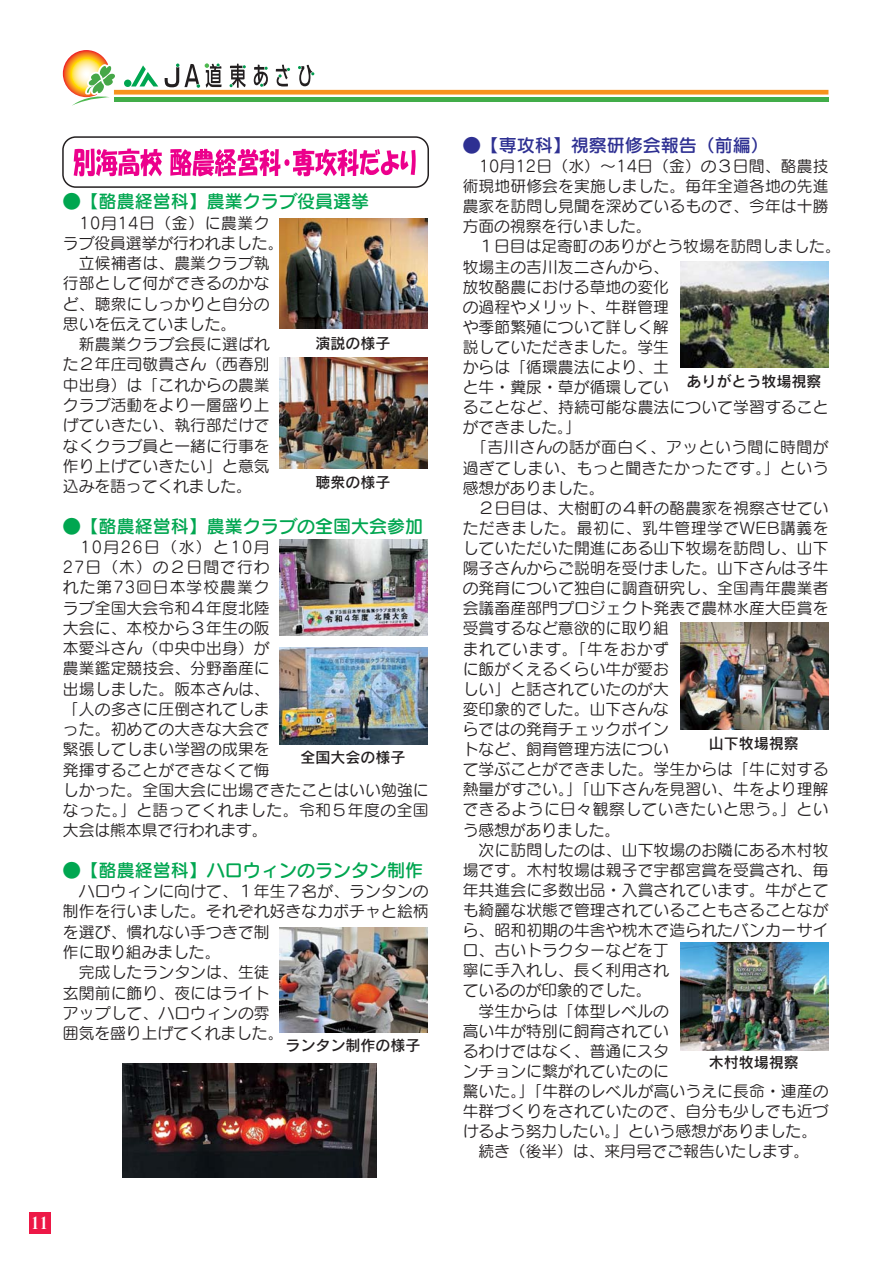
<style>
.page{position:relative;width:891px;height:1263px;background:#fff}
.page>*{position:absolute;margin:0;border:0;box-sizing:border-box;transform-origin:0 0}
.t1{font:18px "Seurat Pro DB 90 pv RKSJ H";color:#00a650}
.t2{font:18px "Seurat Pro DB 90 pv RKSJ H";color:#2e3092}
.t3{font:16.5px "Matisse Pro EB 90 pv RKSJ H";color:#fff;scale:.8 1}
.t4{font:15.75px/20.2px "Seurat Pro M 90 pv RKSJ H";letter-spacing:.01em;color:#231f20}
.t5{font:15.75px "Seurat Pro M 90 pv RKSJ H";letter-spacing:.035em;color:#231f20}
.t6{font:15.75px "Seurat Pro M 90 pv RKSJ H";letter-spacing:.05em;color:#231f20}
.t7{font:15px "Rodin Pro DB 90 pv RKSJ H";color:#231f20}
.s1{font-family:"Seurat Pro B 90 pv RKSJ H"}
</style>
<div class="page">
<div style="left:29px;top:1212px;width:21px;height:21px;background:#ed1846"></div>
<svg style="left:63px;top:50px;width:52px;height:56px"></svg>
<div style="left:114px;top:97px;width:714px;height:5px;background:#41ad49"></div>
<div style="left:114px;top:90px;width:714px;height:5px;background:#f7931d"></div>
<svg style="left:131px;top:65px;width:27px;height:21px"></svg>
<div style="left:124px;top:80px;width:7px;height:7px;background:#00a650;border-radius:50%"></div>
<svg style="left:165px;top:63px;width:57px;height:25px"></svg>
<svg style="left:229px;top:64px;width:17px;height:24px"></svg>
<svg style="left:254px;top:65px;width:14px;height:22px"></svg>
<svg style="left:276px;top:64px;width:14px;height:22px"></svg>
<svg style="left:298px;top:65px;width:16px;height:21px"></svg>
<img style="left:123px;top:1063px;width:253px;height:114px">
<div style="left:62px;top:136px;width:367px;height:52px;border:2px solid #231f20;border-radius:13px"></div>
<svg style="left:74px;top:148px;width:88px;height:28px"></svg>
<svg style="left:170px;top:149px;width:246px;height:27px"></svg>
<img style="left:280px;top:357px;width:148px;height:111px">
<img style="left:280px;top:218px;width:148px;height:111px">
<img style="left:680px;top:261px;width:149px;height:106px">
<img style="left:680px;top:622px;width:149px;height:108px">
<img style="left:680px;top:943px;width:149px;height:107px">
<img style="left:280px;top:539px;width:148px;height:96px">
<img style="left:280px;top:648px;width:148px;height:96px">
<img style="left:280px;top:927px;width:148px;height:105px">
<p class="t1" style="left:63px;top:195px;width:308px">●【酪農経営科】農業クラブ役員選挙</p>
<p class="t4" style="left:63px;top:215px;width:222px">　10月14日（金）に農業クラブ役員選挙が行われました。　立候補者は、農業クラブ執行部として何ができるのかなど、聴衆にしっかりと自分の思いを伝えていました。<br>　新農業クラブ会長に選ばれた２年庄司敬貴さん（西春別中出身）は「これからの農業クラブ活動をより一層盛り上げていきたい、執行部だけでなくクラブ員と一緒に行事を作り上げていきたい」と意気込みを語ってくれました。</p>
<p class="t1" style="left:63px;top:519px;width:362px">●【酪農経営科】農業クラブの全国大会参加</p>
<p class="t4" style="left:63px;top:539px;width:367px">　10月26日（水）と10月<br>27日（木）の２日間で行わ<br>れた第73回日本学校農業ク<br>ラブ全国大会令和４年度北陸<br>大会に、本校から３年生の阪<br>本愛斗さん（中央中出身）が<br>農業鑑定競技会、分野畜産に<br>出場しました。阪本さんは、<br>「人の多さに圧倒されてしま<br>った。初めての大きな大会で<br>緊張してしまい学習の成果を<br>発揮することができなくて悔<br>しかった。全国大会に出場できたことはいい勉強になった。」と語ってくれました。令和５年度の全国大会は熊本県で行われます。</p>
<p class="t1" style="left:63px;top:863px;width:362px">●【酪農経営科】ハロウィンのランタン制作</p>
<p class="t4" style="left:63px;top:883px;width:367px">　ハロウィンに向けて、１年生７名が、ランタンの制作を行いました。それぞれ好きなカボチャと絵柄を選び、慣れない手つきで制<br>作に取り組みました。<br>　完成したランタンは、生徒<br>玄関前に飾り、夜にはライト<br>アップして、ハロウィンの雰<br>囲気を盛り上げてくれました。</p>
<p class="t7" style="left:315px;top:338px;width:76px">演説の様子</p>
<p class="t7" style="left:315px;top:477px;width:76px">聴衆の様子</p>
<p class="t7" style="left:300px;top:751px;width:106px">全国大会の様子</p>
<p class="t7" style="left:285px;top:1039px;width:136px">ランタン制作の様子</p>
<p class="t3" style="left:31px;top:1216px;width:23px">11</p>
<p class="t2" style="left:463px;top:138px;width:308px">●【専攻科】視察研修会報告（前編）</p>
<p class="t4" style="left:463px;top:158px;width:367px">　10月12日（水）～14日（金）の３日間、酪農技</p>
<p class="t4" style="left:463px;top:178px;width:367px">術現地研修会を実施しました。毎年全道各地の先進</p>
<p class="t4" style="left:463px;top:198px;width:367px">農家を訪問し見聞を深めているもので、今年は十勝</p>
<p class="t4" style="left:463px;top:218px;width:190px">方面の視察を行いました。</p>
<p class="t4" style="left:463px;top:238px;width:379px">　１日目は足寄町のありがとう牧場を訪問しました。</p>
<p class="t4" style="left:463px;top:258px;width:208px">牧場主の吉川友二さんから、</p>
<p class="t4" style="left:463px;top:279px;width:208px">放牧酪農における草地の変化</p>
<p class="t4" style="left:463px;top:299px;width:208px">の過程やメリット、牛群管理</p>
<p class="t4" style="left:463px;top:319px;width:208px">や季節繁殖について詳しく解</p>
<p class="t4" style="left:463px;top:339px;width:208px">説していただきました。学生</p>
<p class="t4" style="left:463px;top:359px;width:208px">からは「循環農法により、土</p>
<p class="t4" style="left:463px;top:379px;width:208px">と牛<span class="s1">・</span>糞尿<span class="s1">・</span>草が循環してい</p>
<p class="t4" style="left:463px;top:399px;width:367px">ることなど、持続可能な農法について学習すること</p>
<p class="t4" style="left:463px;top:419px;width:120px">ができました。」</p>
<p class="t5" style="left:471px;top:441px;width:359px">「吉川さんの話が面白く、アッという間に時間が</p>
<p class="t5" style="left:463px;top:462px;width:367px">過ぎてしまい、もっと聞きたかったです。」という</p>
<p class="t4" style="left:463px;top:480px;width:143px">感想がありました。</p>
<p class="t4" style="left:463px;top:500px;width:367px">　２日目は、大樹町の４軒の酪農家を視察させてい</p>
<p class="t5" style="left:463px;top:522px;width:367px">ただきました。最初に、乳牛管理学でWEB講義を</p>
<p class="t4" style="left:463px;top:540px;width:367px">していただいた開進にある山下牧場を訪問し、山下</p>
<p class="t4" style="left:463px;top:560px;width:367px">陽子さんからご説明を受けました。山下さんは子牛</p>
<p class="t4" style="left:463px;top:580px;width:367px">の発育について独自に調査研究し、全国青年農業者</p>
<p class="t4" style="left:463px;top:600px;width:367px">会議畜産部門プロジェクト発表で農林水産大臣賞を</p>
<p class="t4" style="left:463px;top:620px;width:208px">受賞するなど意欲的に取り組</p>
<p class="t6" style="left:463px;top:642px;width:208px">まれています。「牛をおかず</p>
<p class="t4" style="left:463px;top:660px;width:208px">に飯がくえるくらい牛が愛お</p>
<p class="t4" style="left:463px;top:681px;width:208px">しい」と話されていたのが大</p>
<p class="t4" style="left:463px;top:701px;width:208px">変印象的でした。山下さんな</p>
<p class="t4" style="left:463px;top:721px;width:208px">らではの発育チェックポイン</p>
<p class="t4" style="left:463px;top:741px;width:208px">トなど、飼育管理方法につい</p>
<p class="t4" style="left:463px;top:761px;width:367px">て学ぶことができました。学生からは「牛に対する</p>
<p class="t4" style="left:463px;top:781px;width:367px">熱量がすごい。」「山下さんを見習い、牛をより理解</p>
<p class="t5" style="left:463px;top:803px;width:367px">できるように日々観察していきたいと思う。」とい</p>
<p class="t4" style="left:463px;top:821px;width:159px">う感想がありました。</p>
<p class="t4" style="left:463px;top:841px;width:367px">　次に訪問したのは、山下牧場のお隣にある木村牧</p>
<p class="t4" style="left:463px;top:861px;width:367px">場です。木村牧場は親子で宇都宮賞を受賞され、毎</p>
<p class="t4" style="left:463px;top:882px;width:367px">年共進会に多数出品<span class="s1">・</span>入賞されています。牛がとて</p>
<p class="t4" style="left:463px;top:902px;width:367px">も綺麗な状態で管理されていることもさることなが</p>
<p class="t4" style="left:463px;top:922px;width:367px">ら、昭和初期の牛舎や枕木で造られたバンカーサイ</p>
<p class="t4" style="left:463px;top:942px;width:208px">ロ、古いトラクターなどを丁</p>
<p class="t4" style="left:463px;top:962px;width:208px">寧に手入れし、長く利用され</p>
<p class="t4" style="left:463px;top:982px;width:190px">ているのが印象的でした。</p>
<p class="t4" style="left:463px;top:1002px;width:208px">　学生からは「体型レベルの</p>
<p class="t4" style="left:463px;top:1022px;width:208px">高い牛が特別に飼育されてい</p>
<p class="t4" style="left:463px;top:1042px;width:208px">るわけではなく、普通にスタ</p>
<p class="t4" style="left:463px;top:1062px;width:208px">ンチョンに繋がれていたのに</p>
<p class="t4" style="left:463px;top:1083px;width:367px">驚いた。」「牛群のレベルが高いうえに長命<span class="s1">・</span>連産の</p>
<p class="t4" style="left:463px;top:1103px;width:367px">牛群づくりをされていたので、自分も少しでも近づ</p>
<p class="t4" style="left:463px;top:1123px;width:356px">けるよう努力したい。」という感想がありました。</p>
<p class="t4" style="left:463px;top:1143px;width:348px">　続き（後半）は、来月号でご報告いたします。</p>
<p class="t7" style="left:686px;top:376px;width:136px">ありがとう牧場視察</p>
<p class="t7" style="left:709px;top:738px;width:91px">山下牧場視察</p>
<p class="t7" style="left:709px;top:1057px;width:91px">木村牧場視察</p>
</div>
